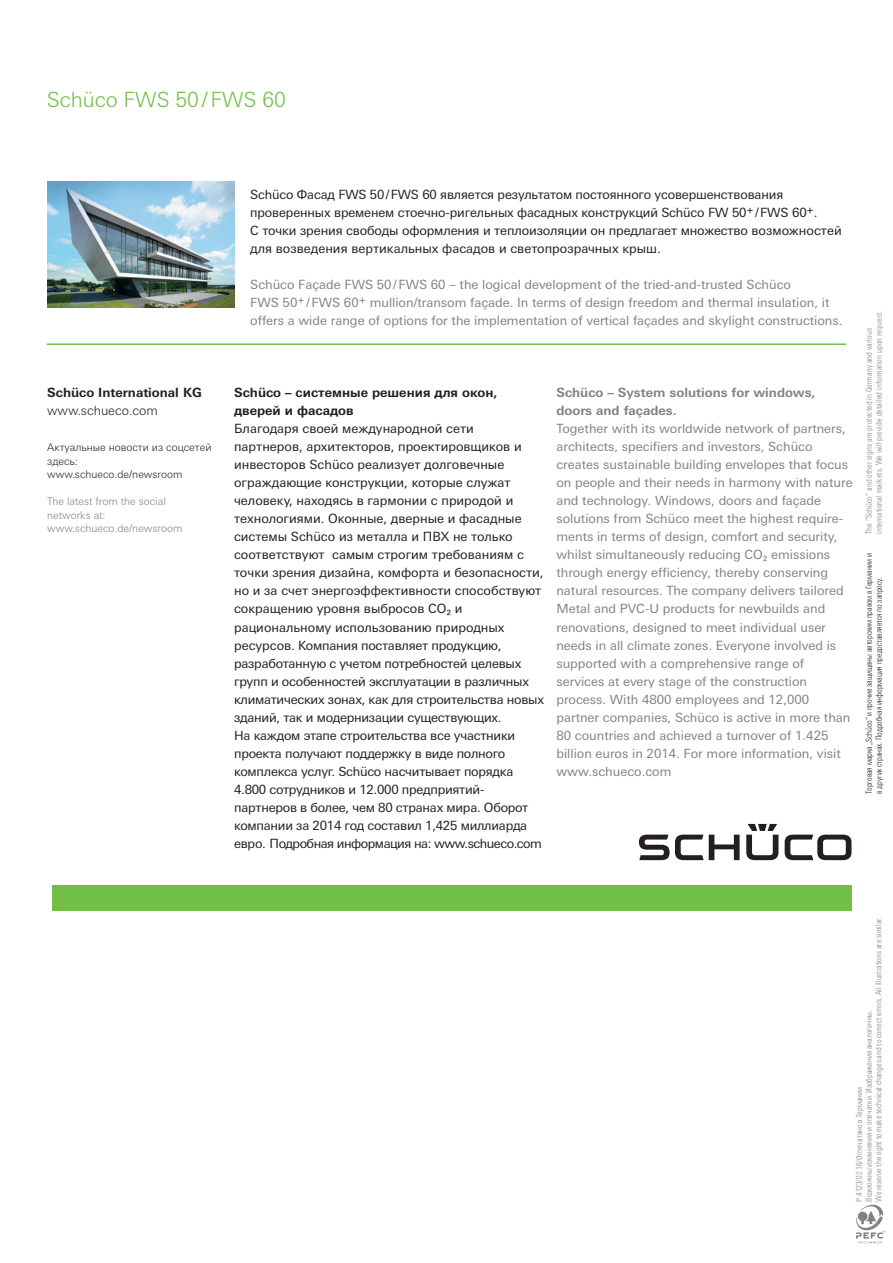
<style>
.page{position:relative;width:893px;height:1263px;background:#fff}
.page>*{position:absolute;margin:0;border:0;box-sizing:border-box;transform-origin:0 0}
.Broschürentitel{font:300 21px "Univers For Schueco 330";color:#71bf44}
.Fließtext{font:12.75px/18px "Univers For Schueco 430 Reg";letter-spacing:-.01em;color:#231f20}
.Fließtext-2{font:12.75px/18px "Univers For Schueco 430 Reg";color:#808285}
.Fließtext_Headline{font:700 12.75px/18px "Univers For Schueco 630";color:#231f20}
.Fließtext_Headline-2{font:700 12.75px/18px "Univers For Schueco 630";color:#808285}
.Fließtext_Umschlag{font:300 12.75px "Univers For Schueco 330";color:#231f20}
.Bildunterschrift{font:300 10.5px/13.5px "Univers For Schueco 330";color:#231f20}
.Bildunterschrift-2{font:300 10.5px/13.5px "Univers For Schueco 330";color:#808285}
.P-Nummer{font:8.25px/9.9px "Univers For Schueco 320 Cd Lt";color:#808285}
.t1{font:8.25px/9.9px "Univers For Schueco 320 Cd Lt";letter-spacing:-.01em;color:#231f20}
</style>
<div class="page">
<img style="left:47px;top:181px;width:187px;height:126px">
<svg style="left:639px;top:824px;width:212px;height:36px"></svg>
<div style="left:53px;top:885px;width:799px;height:26px;background:#71bf44"></div>
<svg style="left:856px;top:1205px;width:30px;height:38px"></svg>
<hr style="left:47px;top:343px;width:799px;height:2px;background:#71bf44">
<p class="Broschürentitel" style="left:47px;top:87px;width:241px">Schüco FWS 50/FWS 60</p>
<p class="Fließtext_Headline" style="left:47px;top:384px;width:156px">Schüco International KG</p>
<p class="Fließtext_Umschlag" style="left:47px;top:403px;width:112px">www.schueco.com</p>
<p class="Bildunterschrift" style="left:47px;top:441px;width:166px">Актуальные новости из соцсетей здесь: www.schueco.de/newsroom</p>
<p class="Bildunterschrift-2" style="left:47px;top:495px;width:137px">The latest from the social networks at: www.schueco.de/newsroom</p>
<p class="Fließtext" style="left:250px;top:186px;width:569px">Schüco Фасад FWS 50/FWS 60 является результатом постоянного усовершенствования проверенных временем стоечно-ригельных фасадных конструкций Schüco FW 50+/FWS 60+.</p>
<p class="Fließtext" style="left:250px;top:222px;width:593px">С точки зрения свободы оформления и теплоизоляции он предлагает множество возможностей для возведения вертикальных фасадов и светопрозрачных крыш.</p>
<p class="Fließtext-2" style="left:250px;top:276px;width:594px">Schüco Façade FWS 50/FWS 60 – the logical development of the tried-and-trusted Schüco<br>FWS 50+/FWS 60+ mullion/transom façade. In terms of design freedom and thermal insulation, it offers a wide range of options for the implementation of vertical façades and skylight constructions.</p>
<p class="Fließtext_Headline" style="left:234px;top:384px;width:265px">Schüco – системные решения для окон, дверей и фасадов</p>
<p class="Fließtext" style="left:234px;top:420px;width:312px">Благодаря своей международной сети партнеров, архитекторов, проектировщиков и инвесторов Schüco реализует долговечные ограждающие конструкции, которые служат человеку, находясь в гармонии с природой и технологиями. Оконные, дверные и фасадные системы Schüco из металла и ПВХ не только соответствуют самым строгим требованиям с точки зрения дизайна, комфорта и безопасности, но и за счет энергоэффективности способствуют сокращению уровня выбросов CO₂ и рациональному использованию природных ресурсов. Компания поставляет продукцию, разработанную с учетом потребностей целевых групп и особенностей эксплуатации в различных климатических зонах, как для строительства новых зданий, так и модернизации существующих.</p>
<p class="Fließtext" style="left:234px;top:726px;width:309px">На каждом этапе строительства все участники проекта получают поддержку в виде полного комплекса услуг. Schüco насчитывает порядка 4.800 сотрудников и 12.000 предприятий&shy;партнеров в более, чем 80 странах мира. Оборот компании за 2014 год составил 1,425 миллиарда евро. Подробная информация на: www.schueco.com</p>
<p class="Fließtext_Headline-2" style="left:556px;top:384px;width:261px">Schüco – System solutions for windows, doors and façades.</p>
<p class="Fließtext-2" style="left:556px;top:420px;width:298px">Together with its worldwide network of partners, architects, specifiers and investors, Schüco creates sustainable building envelopes that focus on people and their needs in harmony with nature and technology. Windows, doors and façade solutions from Schüco meet the highest require&shy;ments in terms of design, comfort and security, whilst simultaneously reducing CO₂ emissions through energy efficiency, thereby conserving natural resources. The company delivers tailored Metal and PVC-U products for newbuilds and renovations, designed to meet individual user needs in all climate zones. Everyone involved is supported with a comprehensive range of services at every stage of the construction process. With 4800 employees and 12,000 partner companies, Schüco is active in more than 80 countries and achieved a turnover of 1.425 billion euros in 2014. For more information, visit www.schueco.com</p>
<p class="P-Nummer" style="left:864px;top:534px;width:224px;rotate:-90deg">The “Schüco” and other signs are protected in Germany and various international markets. We will provide detailed information upon request.</p>
<p class="t1" style="left:864px;top:794px;width:242px;rotate:-90deg">Торговая марка „Schüco“ и прочие защищены авторским правом в Германии и в других странах. Подробная информация предоставляется по запросу.</p>
<p class="P-Nummer" style="left:874px;top:1202px;width:286px;rotate:-90deg">We reserve the right to make technical changes and to correct errors. All illustrations are similar.</p>
<p class="P-Nummer" style="left:864px;top:1202px;width:193px;rotate:-90deg">Возможны изменения и опечатки. Изображения аналогичны.</p>
<p class="P-Nummer" style="left:854px;top:1202px;width:116px;rotate:-90deg">P 4123/02.16/Отпечатано в Германии</p>
</div>
